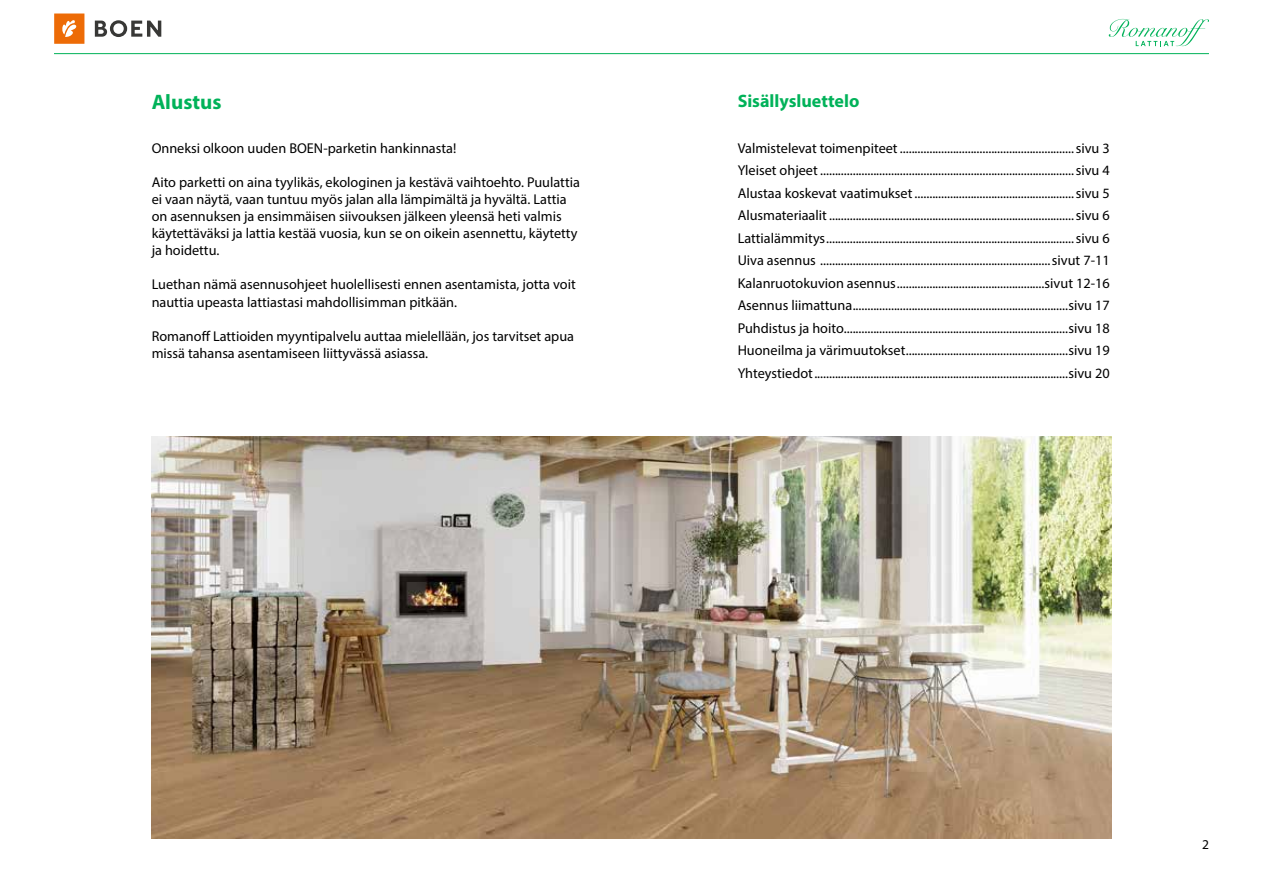
<style>
.page{position:relative;width:1263px;height:893px;background:#fff}
.page>*{position:absolute;margin:0;border:0;box-sizing:border-box;transform-origin:0 0}
.t1{font:700 21px "Myriad Pro";color:#00b259}
.t2{font:700 18px "Myriad Pro";color:#00b259}
.t3{font:14.25px/22.5px "Myriad Pro";color:#000}
.t4{font:13.5px "Myriad Pro";color:#000}
</style>
<div class="page">
<svg style="left:1109px;top:19px;width:100px;height:27px"></svg>
<hr style="left:54px;top:53px;width:1155px;height:1px;background:#00b259">
<div style="left:54px;top:14px;width:30px;height:30px;background:#ed6b06"></div>
<svg style="left:62px;top:20px;width:14px;height:17px"></svg>
<svg style="left:95px;top:20px;width:66px;height:17px"></svg>
<img style="left:152px;top:437px;width:959px;height:401px">
<h1 class="t1" style="left:152px;top:89px;width:71px">Alustus</h1>
<p class="t3" style="left:152px;top:137px;width:306px">Onneksi olkoon uuden BOEN-parketin hankinnasta!</p>
<p class="t3" style="left:152px;top:173px;width:430px;line-height:17.1px">Aito parketti on aina tyylikäs, ekologinen ja kestävä vaihtoehto. Puulattia ei vaan näytä, vaan tuntuu myös jalan alla lämpimältä ja hyvältä. Lattia on asennuksen ja ensimmäisen siivouksen jälkeen yleensä heti valmis käytettäväksi ja lattia kestää vuosia, kun se on oikein asennettu, käytetty ja hoidettu.</p>
<p class="t3" style="left:152px;top:276px;width:426px;line-height:17.1px">Luethan nämä asennusohjeet huolellisesti ennen asentamista, jotta voit nauttia upeasta lattiastasi mahdollisimman pitkään.</p>
<p class="t3" style="left:152px;top:327px;width:424px;line-height:17.1px">Romanoff Lattioiden myyntipalvelu auttaa mielellään, jos tarvitset apua missä tahansa asentamiseen liittyvässä asiassa.</p>
<p class="t2" style="left:738px;top:89px;width:123px">Sisällysluettelo</p>
<p class="t3" style="left:738px;top:137px;width:373px;text-align:justify">Valmistelevat toimenpiteet ...........................................................sivu 3<br>Yleiset ohjeet ......................................................................................sivu 4<br>Alustaa koskevat vaatimukset......................................................sivu 5<br>Alusmateriaalit ...................................................................................sivu 6<br>Lattialämmitys....................................................................................sivu 6<br>Uiva asennus ..............................................................................sivut 7-11<br>Kalanruotokuvion asennus..................................................sivut 12-16<br>Asennus liimattuna.........................................................................sivu 17<br>Puhdistus ja hoito............................................................................sivu 18<br>Huoneilma ja värimuutokset.......................................................sivu 19<br>Yhteystiedot......................................................................................sivu 20</p>
<p class="t4" style="left:1202px;top:836px;width:8px">2</p>
</div>
